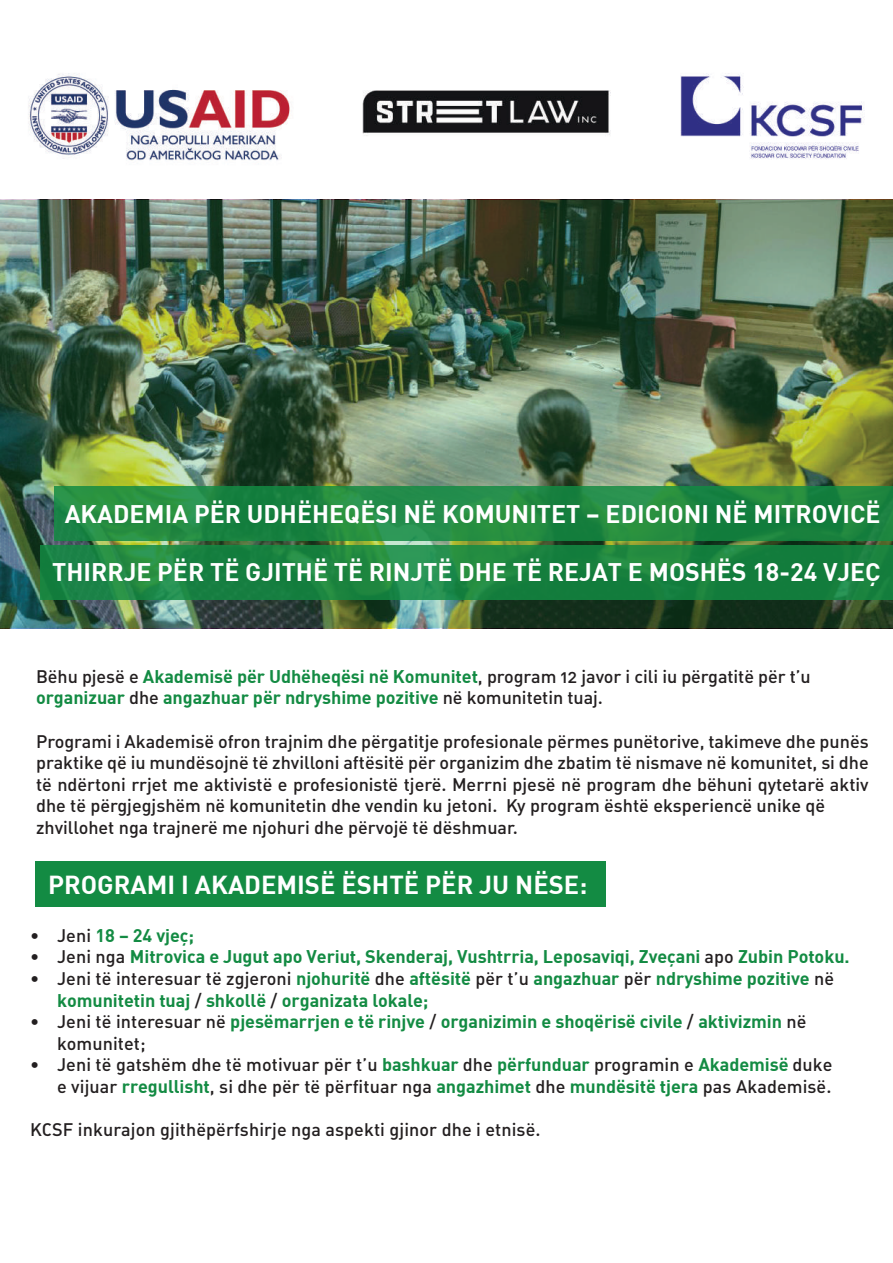
<style>
.page{position:relative;width:893px;height:1263px;background:#fff}
.page>*{position:absolute;margin:0;border:0;box-sizing:border-box;transform-origin:0 0}
.t1{font:25.5px "DIN Bold";color:#fff}
.t2{font:24.9px "DIN Bold";color:#fff}
.t3{font:18px/21.6px "DIN Medium Alternate";color:#231f20}
.t4{font:18px/21.6px "DIN Bold";letter-spacing:-.005em;color:#138b43}
.s1{font-family:"DIN Bold";color:#138b43}
.s2{font-family:"DIN Medium Alternate";color:#231f20}
</style>
<div class="page">
<img style="left:0;top:200px;width:893px;height:428px">
<div style="left:36px;top:861px;width:570px;height:45px;background:#138b43"></div>
<svg style="left:54px;top:486px;width:839px;height:54px;background:#208942"></svg>
<img style="left:28px;top:73px;width:837px;height:88px">
<svg style="left:40px;top:546px;width:853px;height:54px;background:#1b8441"></svg>
<h2 class="t2" style="left:65px;top:498px;width:817px">AKADEMIA PËR UDHËHEQËSI NË KOMUNITET – EDICIONI NË MITROVICË</h2>
<h2 class="t2" style="left:52px;top:556px;width:830px">THIRRJE PËR TË GJITHË TË RINJTË DHE TË REJAT E MOSHËS 18-24 VJEÇ</h2>
<p class="t3" style="left:36px;top:665px;width:776px">Bëhu pjesë e <span class="s1">Akademisë për Udhëheqësi në Komunitet</span>, program 12 javor i cili iu përgatitë për t’u</p>
<p class="t4" style="left:36px;top:686px;width:568px">organizuar <span class="s2">dhe</span> angazhuar për ndryshime pozitive <span class="s2">në komunitetin tuaj.</span></p>
<p class="t3" style="left:36px;top:730px;width:834px">Programi i Akademisë ofron trajnim dhe përgatitje profesionale përmes punëtorive, takimeve dhe punës praktike që iu mundësojnë të zhvilloni aftësitë për organizim dhe zbatim të nismave në komunitet, si dhe të ndërtoni rrjet me aktivistë e profesionistë tjerë. Merrni pjesë në program dhe bëhuni qytetarë aktiv dhe të përgjegjshëm në komunitetin dhe vendin ku jetoni. Ky program është eksperiencë unike që zhvillohet nga trajnerë me njohuri dhe përvojë të dëshmuar.</p>
<h1 class="t1" style="left:48px;top:868px;width:541px">PROGRAMI I AKADEMISË ËSHTË PËR JU NËSE:</h1>
<p class="t4" style="left:30px;top:924px;width:166px"><span class="s2">• Jeni</span> 18 – 24 vjeç;</p>
<p class="t4" style="left:30px;top:945px;width:821px"><span class="s2">• Jeni nga</span> Mitrovica e Jugut apo Veriut, Skenderaj, Vushtrria, Leposaviqi, Zveçani <span class="s2">apo</span> Zubin Potoku.</p>
<p class="t4" style="left:57px;top:967px;width:778px;text-indent:-27px"><span class="s2">• Jeni të interesuar të zgjeroni</span> njohuritë <span class="s2">dhe</span> aftësitë <span class="s2">për t’u</span> angazhuar <span class="s2">për</span> ndryshime pozitive <span class="s2">në </span>komunitetin tuaj <span class="s2">/</span> shkollë <span class="s2">/</span> organizata lokale;</p>
<p class="t4" style="left:30px;top:1010px;width:778px"><span class="s2">• Jeni të interesuar në</span> pjesëmarrjen e të rinjve <span class="s2">/</span> organizimin e shoqërisë civile <span class="s2">/</span> aktivizmin <span class="s2">në</span></p>
<p class="t3" style="left:57px;top:1032px;width:90px">komunitet;</p>
<p class="t3" style="left:30px;top:1053px;width:804px;text-align:right">• Jeni të gatshëm dhe të motivuar për t’u <span class="s1">bashkuar</span> dhe <span class="s1">përfunduar</span> programin e <span class="s1">Akademisë</span> duke e vijuar <span class="s1">rregullisht</span>, si dhe për të përfituar nga <span class="s1">angazhimet</span> dhe <span class="s1">mundësitë tjera</span> pas Akademisë.</p>
<p class="t3" style="left:30px;top:1118px;width:512px">KCSF inkurajon gjithëpërfshirje nga aspekti gjinor dhe i etnisë.</p>
</div>
